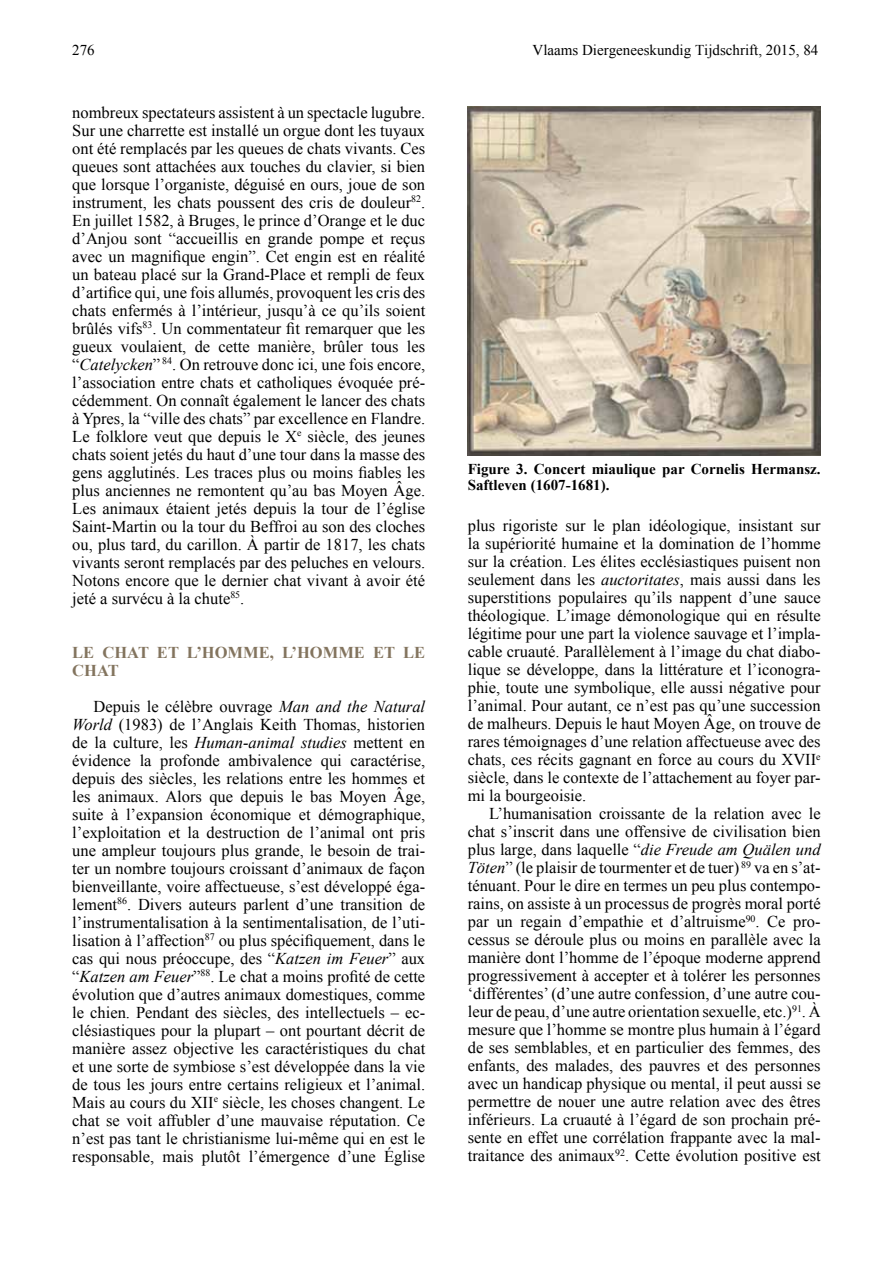
<style>
.page{position:relative;width:893px;height:1263px;background:#fff}
.page>*{position:absolute;margin:0;border:0;box-sizing:border-box;transform-origin:0 0}
.t1{font:16.5px/18px "Times New Roman";color:#000;text-align:justify}
.t2{font:700 16.5px/18px "Times New Roman";color:#83745e}
.t3{font:700 15px/16.5px "Times New Roman";color:#000}
.t4{font:15px "Times New Roman";color:#000}
.s1{font-style:italic}
</style>
<div class="page">
<img style="left:468px;top:106px;width:353px;height:349px">
<p class="t4" style="left:72px;top:40px;width:24px">276</p>
<p class="t4" style="left:533px;top:40px;width:287px">Vlaams Diergeneeskundig Tijdschrift, 2015, 84</p>
<p class="t1" style="left:72px;top:103px;width:354px">nombreux spectateurs assistent à un spectacle lugubre.<br>Sur une charrette est installé un orgue dont les tuyaux ont été remplacés par les queues de chats vivants. Ces queues sont attachées aux touches du clavier, si bien que lorsque l’organiste, déguisé en ours, joue de son instrument, les chats poussent des cris de douleur<sup>82</sup>.<br>En juillet 1582, à Bruges, le prince d’Orange et le duc d’Anjou sont “accueillis en grande pompe et reçus avec un magnifique engin”. Cet engin est en réalité un bateau placé sur la Grand-Place et rempli de feux d’artifice qui, une fois allumés, provoquent les cris des chats enfermés à l’intérieur, jusqu’à ce qu’ils soient brûlés vifs<sup>83</sup>. Un commentateur fit remarquer que les gueux voulaient, de cette manière, brûler tous les “<span class="s1">Catelycken</span>” <sup>84</sup>. On retrouve donc ici, une fois encore, l’association entre chats et catholiques évoquée pré&shy;cédemment. On connaît également le lancer des chats à Ypres, la “ville des chats” par excellence en Flandre.<br>Le folklore veut que depuis le X<sup>e</sup> siècle, des jeunes chats soient jetés du haut d’une tour dans la masse des gens agglutinés. Les traces plus ou moins fiables les plus anciennes ne remontent qu’au bas Moyen Âge.<br>Les animaux étaient jetés depuis la tour de l’église Saint-Martin ou la tour du Beffroi au son des cloches ou, plus tard, du carillon. À partir de 1817, les chats vivants seront remplacés par des peluches en velours.<br>Notons encore que le dernier chat vivant à avoir été jeté a survécu à la chute<sup>85</sup>.</p>
<p class="t2" style="left:72px;top:643px;width:354px">LE CHAT ET L’HOMME, L’HOMME ET LE<br>CHAT</p>
<p class="t1" style="left:72px;top:697px;width:354px;text-indent:21px">Depuis le célèbre ouvrage <span class="s1">Man and the Natural World</span> (1983) de l’Anglais Keith Thomas, historien de la culture, les <span class="s1">Human-animal studies</span> mettent en évidence la profonde ambivalence qui caractérise, depuis des siècles, les relations entre les hommes et les animaux. Alors que depuis le bas Moyen Âge, suite à l’expansion économique et démographique, l’exploitation et la destruction de l’animal ont pris une ampleur toujours plus grande, le besoin de trai&shy;ter un nombre toujours croissant d’animaux de façon bienveillante, voire affectueuse, s’est développé éga&shy;lement<sup>86</sup>. Divers auteurs parlent d’une transition de l’instrumentalisation à la sentimentalisation, de l’uti&shy;lisation à l’affection<sup>87</sup> ou plus spécifiquement, dans le cas qui nous préoccupe, des “<span class="s1">Katzen im Feuer</span>” aux “<span class="s1">Katzen am Feuer</span>”<sup>88</sup>. Le chat a moins profité de cette évolution que d’autres animaux domestiques, comme le chien. Pendant des siècles, des intellectuels – ec&shy;clésiastiques pour la plupart – ont pourtant décrit de manière assez objective les caractéristiques du chat et une sorte de symbiose s’est développée dans la vie de tous les jours entre certains religieux et l’animal.<br>Mais au cours du XII<sup>e</sup> siècle, les choses changent. Le chat se voit affubler d’une mauvaise réputation. Ce n’est pas tant le christianisme lui-même qui en est le responsable, mais plutôt l’émergence d’une Église</p>
<p class="t3" style="left:468px;top:460px;width:354px">Figure 3. Concert miaulique par Cornelis Hermansz.<br>Saftleven (1607-1681).</p>
<p class="t1" style="left:468px;top:516px;width:354px">plus rigoriste sur le plan idéologique, insistant sur la supériorité humaine et la domination de l’homme sur la création. Les élites ecclésiastiques puisent non seulement dans les <span class="s1">auctoritates</span>, mais aussi dans les superstitions populaires qu’ils nappent d’une sauce théologique. L’image démonologique qui en résulte légitime pour une part la violence sauvage et l’impla&shy;cable cruauté. Parallèlement à l’image du chat diabo&shy;lique se développe, dans la littérature et l’iconogra&shy;phie, toute une symbolique, elle aussi négative pour l’animal. Pour autant, ce n’est pas qu’une succession de malheurs. Depuis le haut Moyen Âge, on trouve de rares témoignages d’une relation affectueuse avec des chats, ces récits gagnant en force au cours du XVII<sup>e </sup>siècle, dans le contexte de l’attachement au foyer par&shy;mi la bourgeoisie.</p>
<p class="t1" style="left:468px;top:804px;width:354px;text-indent:21px">L’humanisation croissante de la relation avec le chat s’inscrit dans une offensive de civilisation bien plus large, dans laquelle “<span class="s1">die Freude am Quälen und Töten</span>” (le plaisir de tourmenter et de tuer) <sup>89</sup> va en s’at&shy;ténuant. Pour le dire en termes un peu plus contempo&shy;rains, on assiste à un processus de progrès moral porté par un regain d’empathie et d’altruisme<sup>90</sup>. Ce pro&shy;cessus se déroule plus ou moins en parallèle avec la manière dont l’homme de l’époque moderne apprend progressivement à accepter et à tolérer les personnes ‘différentes’ (d’une autre confession, d’une autre cou&shy;leur de peau, d’une autre orientation sexuelle, etc.)<sup>91</sup>. À mesure que l’homme se montre plus humain à l’égard de ses semblables, et en particulier des femmes, des enfants, des malades, des pauvres et des personnes avec un handicap physique ou mental, il peut aussi se permettre de nouer une autre relation avec des êtres inférieurs. La cruauté à l’égard de son prochain pré&shy;sente en effet une corrélation frappante avec la mal&shy;traitance des animaux<sup>92</sup>. Cette évolution positive est</p>
</div>
